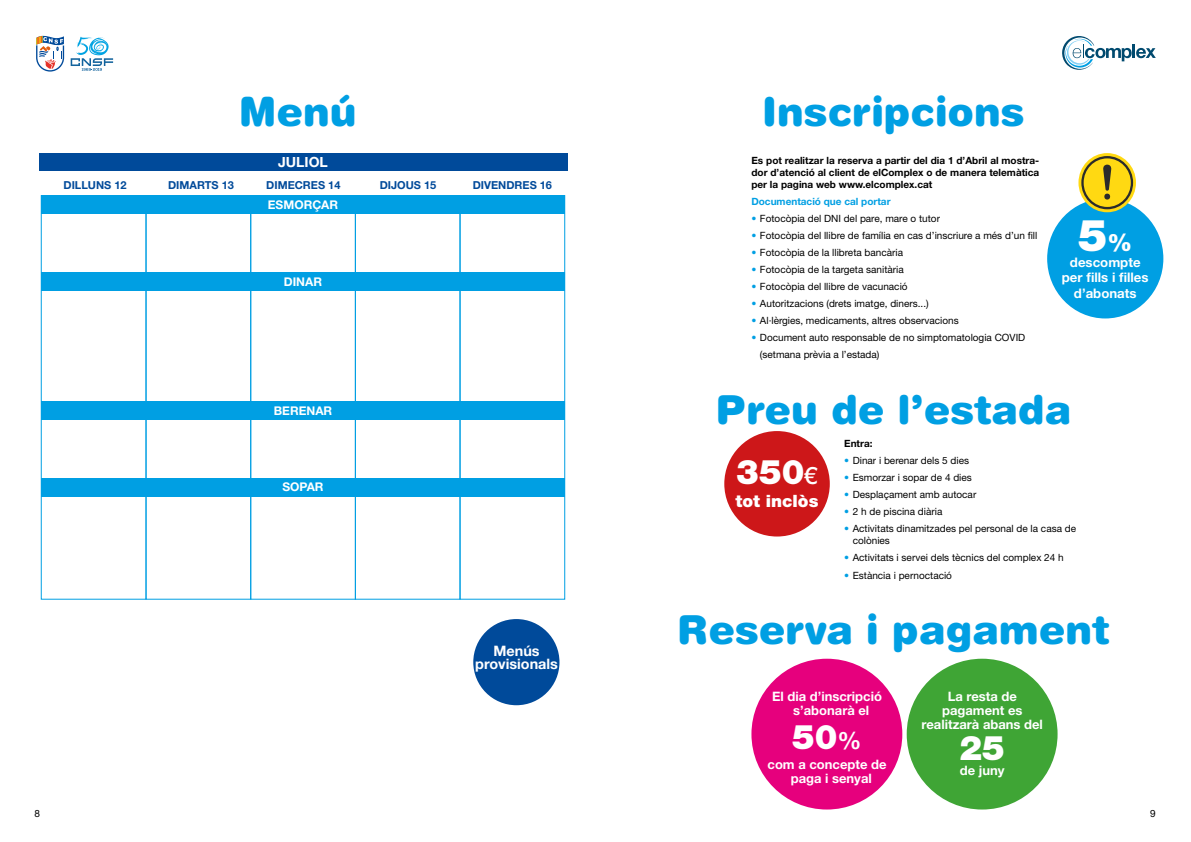
<style>
.page{position:relative;width:1191px;height:842px;background:#fff}
.page>*{position:absolute;margin:0;border:0;box-sizing:border-box;transform-origin:0 0}
.t1{font:900 44px "Helvetica Neue LT Std";color:#fff}
.t2{font:900 40px "Helvetica Rounded";color:#009fe3}
.t3{font:900 34px "Helvetica Neue LT Std";color:#fff}
.t4{font:900 17px "Helvetica Neue LT Std";color:#fff}
.t5{font:700 14.4px/13.6px "Helvetica Neue LT Std";color:#fff;text-align:center}
.t6{font:700 14px "Helvetica Neue LT Std";color:#fff}
.t7{font:700 13.2px/15.8px "Helvetica Neue LT Std";color:#fff;text-align:center}
.t8{font:700 13px/14px "Helvetica Neue LT Std";color:#fff}
.t9{font:700 12px "Helvetica Neue LT Std";color:#fff}
.t10{font:700 11px "Helvetica Neue LT Std";color:#004a9a}
.t11{font:10px/17px "Helvetica Neue LT Std";color:#000}
.t12{font:700 10px/12px "Helvetica Neue LT Std";color:#000;text-align:justify}
.t13{font:700 10px "Helvetica Neue LT Std";color:#009fe3}
.s1{color:#009fe3}
.s2{font-size:24.2px}
.s3{font-weight:500;font-size:24px}
.s4{font-weight:700;font-size:24px}
</style>
<div class="page">
<svg style="left:1062px;top:36px;width:93px;height:34px"></svg>
<svg style="left:36px;top:35px;width:28px;height:37px"></svg>
<svg style="left:71px;top:36px;width:42px;height:35px"></svg>
<div style="left:724px;top:431px;width:105px;height:105px;background:#cd1719;border-radius:50%"></div>
<div style="left:751px;top:659px;width:151px;height:150px;background:#e6007d;border-radius:50%"></div>
<div style="left:906px;top:659px;width:151px;height:150px;background:#3fa535;border-radius:50%"></div>
<div style="left:1045px;top:197px;width:119px;height:123px;background:#009fe3;border-radius:50%"></div>
<div style="left:1044px;top:196px;width:122px;height:125px;border:3px solid #fff;border-radius:50%"></div>
<svg style="left:1078px;top:153px;width:58px;height:59px"></svg>
<svg style="left:1081px;top:156px;width:52px;height:53px"></svg>
<div style="left:1083px;top:158px;width:47px;height:49px;background:#ffd912;border-radius:50%"></div>
<svg style="left:1103px;top:165px;width:8px;height:35px"></svg>
<div style="left:39px;top:153px;width:529px;height:18px;background:#004a9a"></div>
<div style="left:41px;top:195px;width:105px;height:404px;border:1px solid #009fe3"></div>
<div style="left:146px;top:195px;width:105px;height:404px;border:1px solid #009fe3"></div>
<div style="left:250px;top:195px;width:106px;height:404px;border:1px solid #009fe3"></div>
<div style="left:355px;top:195px;width:105px;height:404px;border:1px solid #009fe3"></div>
<div style="left:460px;top:195px;width:105px;height:404px;border:1px solid #009fe3"></div>
<div style="left:41px;top:195px;width:524px;height:19px;background:#009fe3"></div>
<div style="left:41px;top:272px;width:524px;height:18px;background:#009fe3"></div>
<div style="left:41px;top:401px;width:524px;height:19px;background:#009fe3"></div>
<div style="left:41px;top:478px;width:524px;height:18px;background:#009fe3"></div>
<div style="left:473px;top:619px;width:86px;height:86px;background:#004a9a;border-radius:50%"></div>
<h2 class="t2" style="left:239px;top:86px;width:119px">Menú</h2>
<h2 class="t2" style="left:762px;top:86px;width:264px">Inscripcions</h2>
<h3 class="t6" style="left:278px;top:153px;width:51px">JULIOL</h3>
<p class="t10" style="left:63px;top:178px;width:65px">DILLUNS 12</p>
<p class="t10" style="left:168px;top:178px;width:67px">DIMARTS 13</p>
<p class="t10" style="left:266px;top:178px;width:76px">DIMECRES 14</p>
<p class="t10" style="left:380px;top:178px;width:58px">DIJOUS 15</p>
<p class="t10" style="left:473px;top:178px;width:81px">DIVENDRES 16</p>
<p class="t9" style="left:268px;top:197px;width:72px">ESMORÇAR</p>
<p class="t9" style="left:284px;top:274px;width:40px">DINAR</p>
<p class="t12" style="left:751px;top:154px;width:289px">Es pot realitzar la reserva a partir del dia 1 d’Abril al mostra&shy;dor d’atenció al client de elComplex o de manera telemàtica per la pagina web www.elcomplex.cat</p>
<p class="t13" style="left:751px;top:195px;width:141px">Documentació que cal portar</p>
<p class="t11" style="left:751px;top:210px;width:190px"><span class="s1">•</span> Fotocòpia del DNI del pare, mare o tutor</p>
<p class="t11" style="left:751px;top:227px;width:287px"><span class="s1">•</span> Fotocòpia del llibre de família en cas d’inscriure a més d’un fill</p>
<p class="t11" style="left:751px;top:244px;width:153px"><span class="s1">•</span> Fotocòpia de la llibreta bancària</p>
<p class="t11" style="left:751px;top:261px;width:154px"><span class="s1">•</span> Fotocòpia de la targeta sanitària</p>
<p class="t11" style="left:751px;top:278px;width:158px"><span class="s1">•</span> Fotocòpia del llibre de vacunació</p>
<p class="t11" style="left:751px;top:295px;width:179px"><span class="s1">•</span> Autoritzacions (drets imatge, diners...)</p>
<p class="t11" style="left:751px;top:312px;width:209px"><span class="s1">•</span> Al·lèrgies, medicaments, altres observacions</p>
<p class="t11" style="left:760px;top:329px;width:267px;text-indent:-8px"><span class="s1">•</span> Document auto responsable de no simptomatologia COVID (setmana prèvia a l’estada)</p>
<h1 class="t1" style="left:1078px;top:209px;width:56px">5<span class="s2">%</span></h1>
<h3 class="t7" style="left:1062px;top:254px;width:88px">descompte per fills i filles d’abonats</h3>
<p class="t9" style="left:274px;top:403px;width:60px">BERENAR</p>
<p class="t9" style="left:282px;top:480px;width:43px">SOPAR</p>
<h3 class="t5" style="left:475px;top:643px;width:84px">Menús provisionals</h3>
<h2 class="t2" style="left:715px;top:384px;width:357px">Preu de l’estada</h2>
<h3 class="t3" style="left:736px;top:451px;width:83px">350<span class="s3">€</span></h3>
<h3 class="t4" style="left:735px;top:490px;width:84px">tot inclòs</h3>
<p class="t12" style="left:844px;top:438px;width:30px">Entra:</p>
<p class="t11" style="left:844px;top:452px;width:126px"><span class="s1">•</span> Dinar i berenar dels 5 dies</p>
<p class="t11" style="left:844px;top:469px;width:129px"><span class="s1">•</span> Esmorzar i sopar de 4 dies</p>
<p class="t11" style="left:844px;top:486px;width:134px"><span class="s1">•</span> Desplaçament amb autocar</p>
<p class="t11" style="left:844px;top:503px;width:100px"><span class="s1">•</span> 2 h de piscina diària</p>
<p class="t11" style="left:852px;top:523px;width:225px;line-height:12px;text-indent:-8px"><span class="s1">•</span> Activitats dinamitzades pel personal de la casa de colònies</p>
<p class="t11" style="left:844px;top:549px;width:221px"><span class="s1">•</span> Activitats i servei dels tècnics del complex 24 h</p>
<p class="t11" style="left:844px;top:566px;width:109px"><span class="s1">•</span> Estància i pernoctació</p>
<h2 class="t2" style="left:677px;top:604px;width:433px">Reserva i pagament</h2>
<h3 class="t8" style="left:793px;top:689px;width:90px;text-indent:-21px">El dia d’inscripció s’abonarà el</h3>
<h3 class="t8" style="left:921px;top:689px;width:123px;text-align:center">La resta de pagament es realitzarà abans del</h3>
<h3 class="t8" style="left:790px;top:757px;width:97px;text-indent:-23px">com a concepte de paga i senyal</h3>
<h3 class="t8" style="left:960px;top:763px;width:46px">de juny</h3>
<h3 class="t3" style="left:792px;top:716px;width:71px">50<span class="s4">%</span></h3>
<h3 class="t3" style="left:959px;top:728px;width:47px">25</h3>
<p class="t11" style="left:35px;top:804px;width:7px">8</p>
<p class="t11" style="left:1150px;top:804px;width:7px">9</p>
</div>
